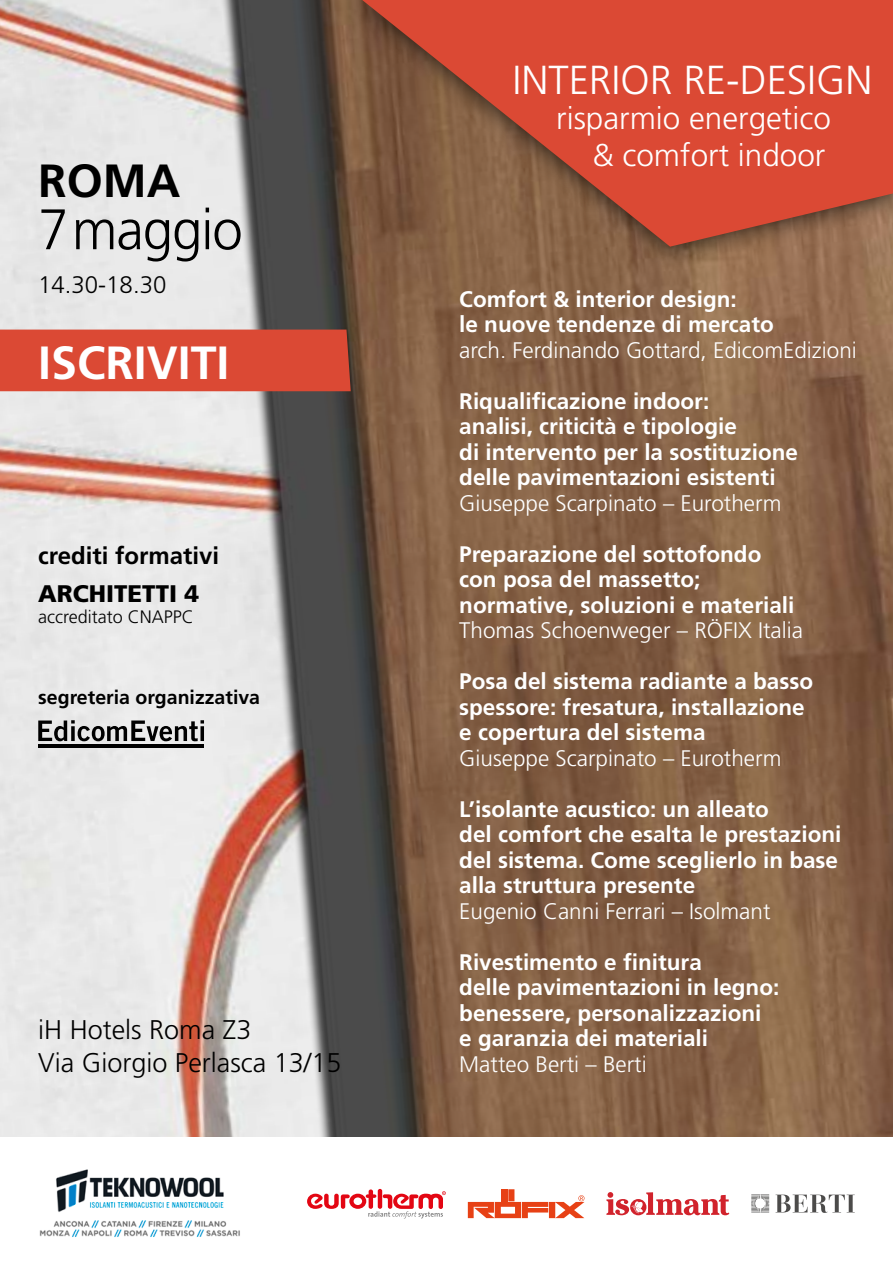
<style>
.page{position:relative;width:893px;height:1263px;background:#fff}
.page>*{position:absolute;margin:0;border:0;box-sizing:border-box;transform-origin:0 0}
.t1{font:300 57px "Frutiger";letter-spacing:-.02em;color:#000;scale:.96 1}
.t2{font:700 46.5px "Frutiger";color:#fff}
.t3{font:700 46.5px "Frutiger";color:#000}
.t4{font:300 40.5px "Frutiger";color:#fff}
.t5{font:300 31.5px/37.5px "Frutiger";color:#fff;text-align:right}
.t6{font:300 27px/33px "Frutiger";color:#000}
.t7{font:700 24px "Frutiger";color:#000}
.t8{font:300 24px "Frutiger";color:#000}
.t9{font:900 24px "Frutiger";color:#000}
.t10{font:700 22.5px/25.5px "Frutiger";color:#fff}
.t11{font:300 22.5px "Frutiger";color:#fff}
.t12{font:700 19.5px "Frutiger";color:#000}
.t13{font:300 18px "Frutiger";color:#000}
</style>
<div class="page">
<img style="left:0;top:0;width:893px;height:1137px">
<div style="left:343px;top:0;width:550px;height:269px;background:#000;opacity:.8"></div>
<svg style="left:362px;top:0;width:531px;height:247px;background:#bc4f38"></svg>
<svg style="left:307px;top:1189px;width:139px;height:29px"></svg>
<img style="left:39px;top:1169px;width:201px;height:68px">
<div style="left:508px;top:1189px;width:6px;height:12px;background:#e74115"></div>
<div style="left:501px;top:1189px;width:7px;height:12px;background:#e74115"></div>
<svg style="left:468px;top:1195px;width:116px;height:23px"></svg>
<svg style="left:606px;top:1192px;width:123px;height:23px"></svg>
<svg style="left:751px;top:1194px;width:18px;height:19px"></svg>
<svg style="left:776px;top:1194px;width:79px;height:19px"></svg>
<svg style="left:38px;top:720px;width:166px;height:21px;background:#8c8c8c"></svg>
<hr style="left:38px;top:744px;width:166px;height:4px;background:#000">
<div style="left:0;top:330px;width:351px;height:61px;background:#db4934"></div>
<h2 class="t3" style="left:38px;top:153px;width:144px">ROMA</h2>
<h1 class="t1" style="left:38px;top:197px;width:215px">7 maggio</h1>
<p class="t8" style="left:38px;top:271px;width:130px">14.30-18.30</p>
<h2 class="t2" style="left:38px;top:335px;width:193px">ISCRIVITI</h2>
<p class="t7" style="left:38px;top:541px;width:182px">crediti formativi</p>
<p class="t9" style="left:38px;top:579px;width:162px">ARCHITETTI 4</p>
<p class="t13" style="left:38px;top:606px;width:157px">accreditato CNAPPC</p>
<p class="t12" style="left:38px;top:686px;width:223px">segreteria organizzativa</p>
<p class="t6" style="left:38px;top:1013px;width:305px">iH Hotels Roma Z3<br>Via Giorgio Perlasca 13/15</p>
<h3 class="t4" style="left:512px;top:58px;width:362px">INTERIOR RE-DESIGN</h3>
<h3 class="t5" style="left:556px;top:99px;width:276px">risparmio energetico &amp; comfort indoor</h3>
<p class="t10" style="left:459px;top:286px;width:316px">Comfort &amp; interior design:<br>le nuove tendenze di mercato</p>
<p class="t11" style="left:459px;top:337px;width:399px">arch. Ferdinando Gottard, EdicomEdizioni</p>
<p class="t10" style="left:459px;top:388px;width:340px">Riqualificazione indoor:<br>analisi, criticità e tipologie<br>di intervento per la sostituzione delle pavimentazioni esistenti</p>
<p class="t11" style="left:459px;top:490px;width:324px">Giuseppe Scarpinato – Eurotherm</p>
<p class="t10" style="left:459px;top:541px;width:337px">Preparazione del sottofondo con posa del massetto; normative, soluzioni e materiali</p>
<p class="t11" style="left:459px;top:618px;width:345px">Thomas Schoenweger – RÖFIX Italia</p>
<p class="t10" style="left:459px;top:668px;width:355px">Posa del sistema radiante a basso spessore: fresatura, installazione e copertura del sistema</p>
<p class="t11" style="left:459px;top:745px;width:324px">Giuseppe Scarpinato – Eurotherm</p>
<p class="t10" style="left:459px;top:796px;width:384px">L’isolante acustico: un alleato<br>del comfort che esalta le prestazioni del sistema. Come sceglierlo in base alla struttura presente</p>
<p class="t11" style="left:459px;top:898px;width:313px">Eugenio Canni Ferrari – Isolmant</p>
<p class="t10" style="left:459px;top:949px;width:322px">Rivestimento e finitura<br>delle pavimentazioni in legno: benessere, personalizzazioni e garanzia dei materiali</p>
<p class="t11" style="left:459px;top:1051px;width:189px">Matteo Berti – Berti</p>
</div>
